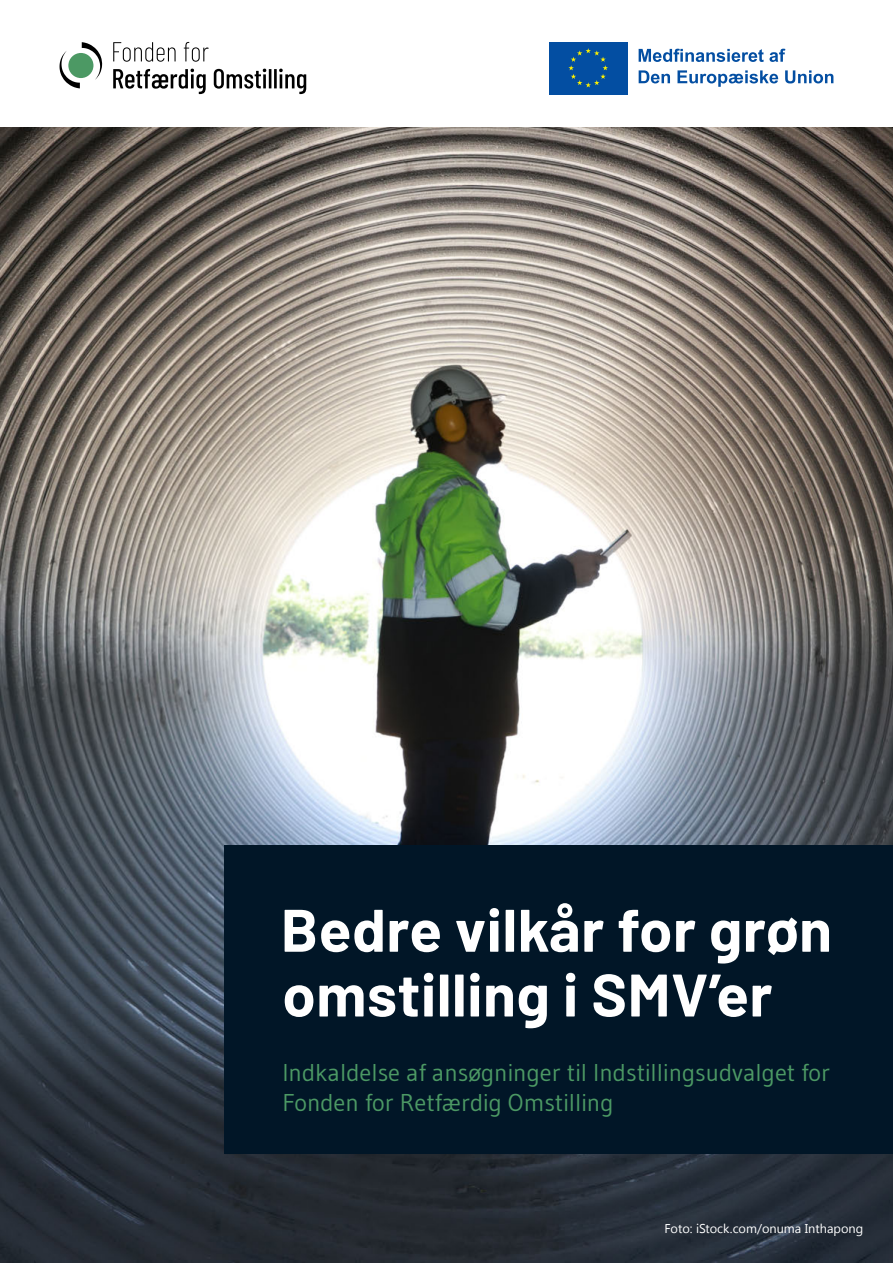
<style>
.page{position:relative;width:893px;height:1263px;background:#fff}
.page>*{position:absolute;margin:0;border:0;box-sizing:border-box;transform-origin:0 0}
.t1{font:700 59.85px/64.8px "Barlow";letter-spacing:.01em;color:#fff}
.t2{font:24.3px/30px "Gudea";color:#4c9964}
.t3{font:12.75px "Segoe UI";color:#fff}
</style>
<div class="page">
<svg style="left:60px;top:42px;width:42px;height:46px"></svg>
<svg style="left:113px;top:69px;width:93px;height:25px"></svg>
<svg style="left:214px;top:69px;width:57px;height:20px"></svg>
<hr style="left:274px;top:69px;width:3px;height:19px;background:#000">
<svg style="left:279px;top:69px;width:27px;height:25px"></svg>
<svg style="left:113px;top:42px;width:63px;height:20px"></svg>
<svg style="left:184px;top:42px;width:25px;height:20px"></svg>
<div style="left:548px;top:40px;width:81px;height:56px;background:linear-gradient(to right,#034ea2,#034ea2)"></div>
<div style="left:549px;top:42px;width:78px;height:52px;background:#034ea2"></div>
<svg style="left:568px;top:48px;width:40px;height:39px"></svg>
<svg style="left:639px;top:49px;width:146px;height:13px"></svg>
<svg style="left:639px;top:70px;width:31px;height:13px"></svg>
<svg style="left:677px;top:70px;width:101px;height:17px"></svg>
<svg style="left:785px;top:70px;width:48px;height:13px"></svg>
<img style="left:0;top:128px;width:893px;height:1135px">
<div style="left:225px;top:845px;width:668px;height:308px;background:#011627"></div>
<p class="t1" style="left:281px;top:893px;width:552px">Bedre vilkår for grøn omstilling i SMV’er</p>
<p class="t2" style="left:282px;top:1057px;width:549px">Indkaldelse af ansøgninger til Indstillingsudvalget for<br>Fonden for Retfærdig Omstilling</p>
<p class="t3" style="left:664px;top:1220px;width:200px">Foto: iStock.com/onuma Inthapong</p>
</div>
